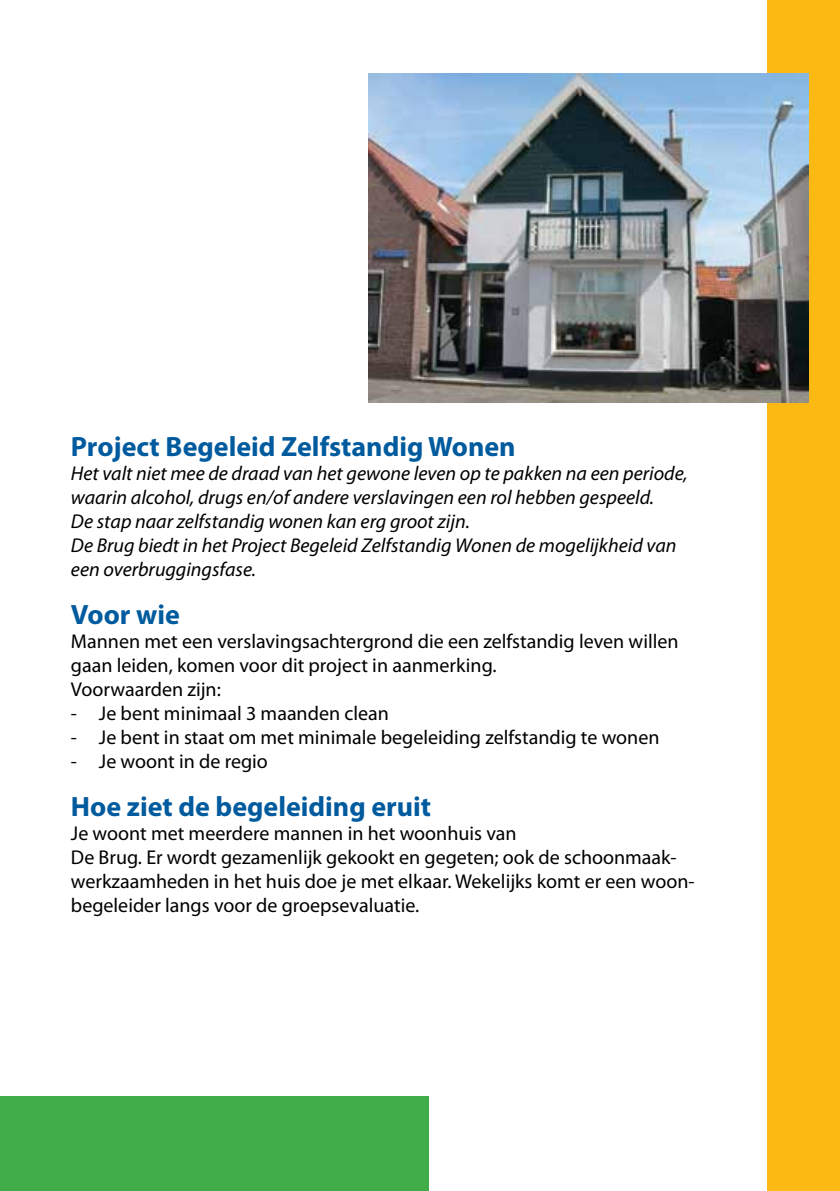
<style>
.page{position:relative;width:840px;height:1191px;background:#fff}
.page>*{position:absolute;margin:0;border:0;box-sizing:border-box;transform-origin:0 0}
.t1{font:700 28px "Myriad Pro";color:#005b9e}
.t2{font:20px/24px "Myriad Pro";color:#000}
.t3{font:italic 20px/24px "Myriad Pro";color:#000}
</style>
<div class="page">
<div style="left:766px;top:0;width:73px;height:1191px;background:#fdb913"></div>
<div style="left:0;top:1096px;width:428px;height:95px;background:#41ad49"></div>
<img style="left:368px;top:73px;width:440px;height:330px">
<h1 class="t1" style="left:71px;top:430px;width:446px">Project Begeleid Zelfstandig Wonen</h1>
<p class="t3" style="left:71px;top:461px;width:618px">Het valt niet mee de draad van het gewone leven op te pakken na een periode, waarin alcohol, drugs en/of andere verslavingen een rol hebben gespeeld.<br>De stap naar zelfstandig wonen kan erg groot zijn.<br>De Brug biedt in het Project Begeleid Zelfstandig Wonen de mogelijkheid van een overbruggingsfase.</p>
<h1 class="t1" style="left:71px;top:598px;width:110px">Voor wie</h1>
<p class="t2" style="left:71px;top:629px;width:609px">Mannen met een verslavingsachtergrond die een zelfstandig leven willen gaan leiden, komen voor dit project in aanmerking.<br>Voorwaarden zijn:</p>
<p class="t2" style="left:71px;top:701px;width:319px">- Je bent minimaal 3 maanden clean</p>
<p class="t2" style="left:71px;top:725px;width:589px">- Je bent in staat om met minimale begeleiding zelfstandig te wonen</p>
<p class="t2" style="left:71px;top:749px;width:198px">- Je woont in de regio</p>
<h1 class="t1" style="left:71px;top:790px;width:361px">Hoe ziet de begeleiding eruit</h1>
<p class="t2" style="left:71px;top:821px;width:625px">Je woont met meerdere mannen in het woonhuis van<br>De Brug. Er wordt gezamenlijk gekookt en gegeten; ook de schoonmaak&shy;werkzaamheden in het huis doe je met elkaar. Wekelijks komt er een woon&shy;begeleider langs voor de groepsevaluatie.</p>
</div>
